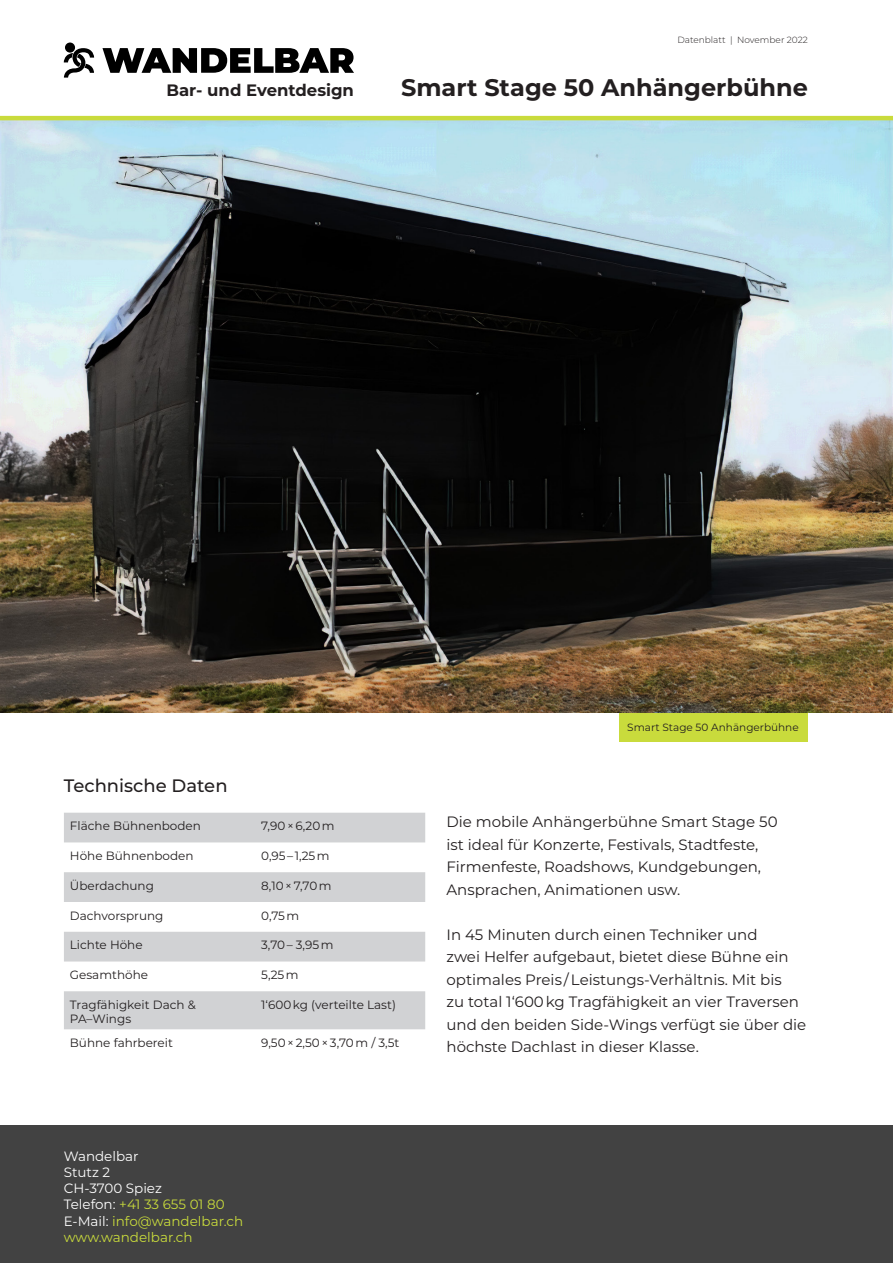
<style>
.page{position:relative;width:893px;height:1263px;background:#fff}
.page>*{position:absolute;margin:0;border:0;box-sizing:border-box;transform-origin:0 0}
.Headline{font:700 24px "Montserrat";color:#231f20}
.Subline{font:500 18px "Montserrat";color:#231f20}
.t1{font:700 16.5px "Montserrat";color:#231f20}
.Body{font:15px/22.5px "Montserrat";color:#231f20}
.t2{font:13.5px/16.2px "Montserrat";color:#c9db3c}
.t3{font:12px "Montserrat";color:#231f20}
.Bildlegende{font:10.5px "Montserrat";color:#231f20}
.t4{font:300 9px "Montserrat";color:#231f20}
.s1{color:#fff}
</style>
<div class="page">
<svg style="left:64px;top:48px;width:30px;height:30px"></svg>
<div style="left:65px;top:43px;width:10px;height:10px;background:#000;border-radius:50%"></div>
<svg style="left:102px;top:48px;width:252px;height:25px"></svg>
<div style="left:0;top:1125px;width:893px;height:138px;background:#424242"></div>
<div style="left:619px;top:712px;width:188px;height:30px;background:#c9db3c"></div>
<svg style="left:64px;top:813px;width:361px;height:216px;fill:#d1d2d4"></svg>
<img style="left:0;top:120px;width:893px;height:593px">
<hr style="left:0;top:116px;width:893px;height:4px;background:#c9db3c">
<p class="t1" style="left:166px;top:78px;width:189px">Bar- und Eventdesign</p>
<p class="t4" style="left:677px;top:33px;width:132px">Datenblatt | November 2022</p>
<p class="Headline" style="left:401px;top:70px;width:408px">Smart Stage 50 Anhängerbühne</p>
<p class="Subline" style="left:64px;top:773px;width:165px">Technische Daten</p>
<p class="Bildlegende" style="left:627px;top:720px;width:173px">Smart Stage 50 Anhängerbühne</p>
<p class="t3" style="left:70px;top:818px;width:133px">Fläche Bühnenboden</p>
<p class="t3" style="left:261px;top:818px;width:75px">7,90 × 6,20 m</p>
<p class="t3" style="left:70px;top:847px;width:125px">Höhe Bühnenboden</p>
<p class="t3" style="left:261px;top:847px;width:70px">0,95 – 1,25 m</p>
<p class="t3" style="left:70px;top:877px;width:86px">Überdachung</p>
<p class="t3" style="left:261px;top:877px;width:72px">8,10 × 7,70 m</p>
<p class="t3" style="left:70px;top:907px;width:95px">Dachvorsprung</p>
<p class="t3" style="left:261px;top:907px;width:40px">0,75 m</p>
<p class="t3" style="left:70px;top:937px;width:74px">Lichte Höhe</p>
<p class="t3" style="left:261px;top:937px;width:74px">3,70 – 3,95 m</p>
<p class="t3" style="left:70px;top:967px;width:80px">Gesamthöhe</p>
<p class="t3" style="left:261px;top:967px;width:39px">5,25 m</p>
<p class="t3" style="left:70px;top:996px;width:127px">Tragfähigkeit Dach &amp;</p>
<p class="t3" style="left:70px;top:1011px;width:63px">PA–Wings</p>
<p class="t3" style="left:261px;top:996px;width:136px">1‘600 kg (verteilte Last)</p>
<p class="t3" style="left:70px;top:1034px;width:105px">Bühne fahrbereit</p>
<p class="t3" style="left:261px;top:1034px;width:140px">9,50 × 2,50 × 3,70 m / 3,5t</p>
<p class="t2" style="left:64px;top:1147px;width:181px"><span class="s1">Wandelbar<br>Stutz 2<br>CH-3700 Spiez<br>Telefon:</span> +41 33 655 01 80<br><span class="s1">E-Mail:</span> info@wandelbar.ch www.wandelbar.ch</p>
<p class="Body" style="left:446px;top:810px;width:333px">Die mobile Anhängerbühne Smart Stage 50 ist ideal für Konzerte, Festivals, Stadtfeste, Firmenfeste, Roadshows, Kundgebungen, Ansprachen, Animationen usw.</p>
<p class="Body" style="left:446px;top:923px;width:361px">In 45 Minuten durch einen Techniker und<br>zwei Helfer aufgebaut, bietet diese Bühne ein optimales Preis / Leistungs-Verhältnis. Mit bis<br>zu total 1‘600 kg Tragfähigkeit an vier Traversen und den beiden Side-Wings verfügt sie über die höchste Dachlast in dieser Klasse.</p>
</div>
